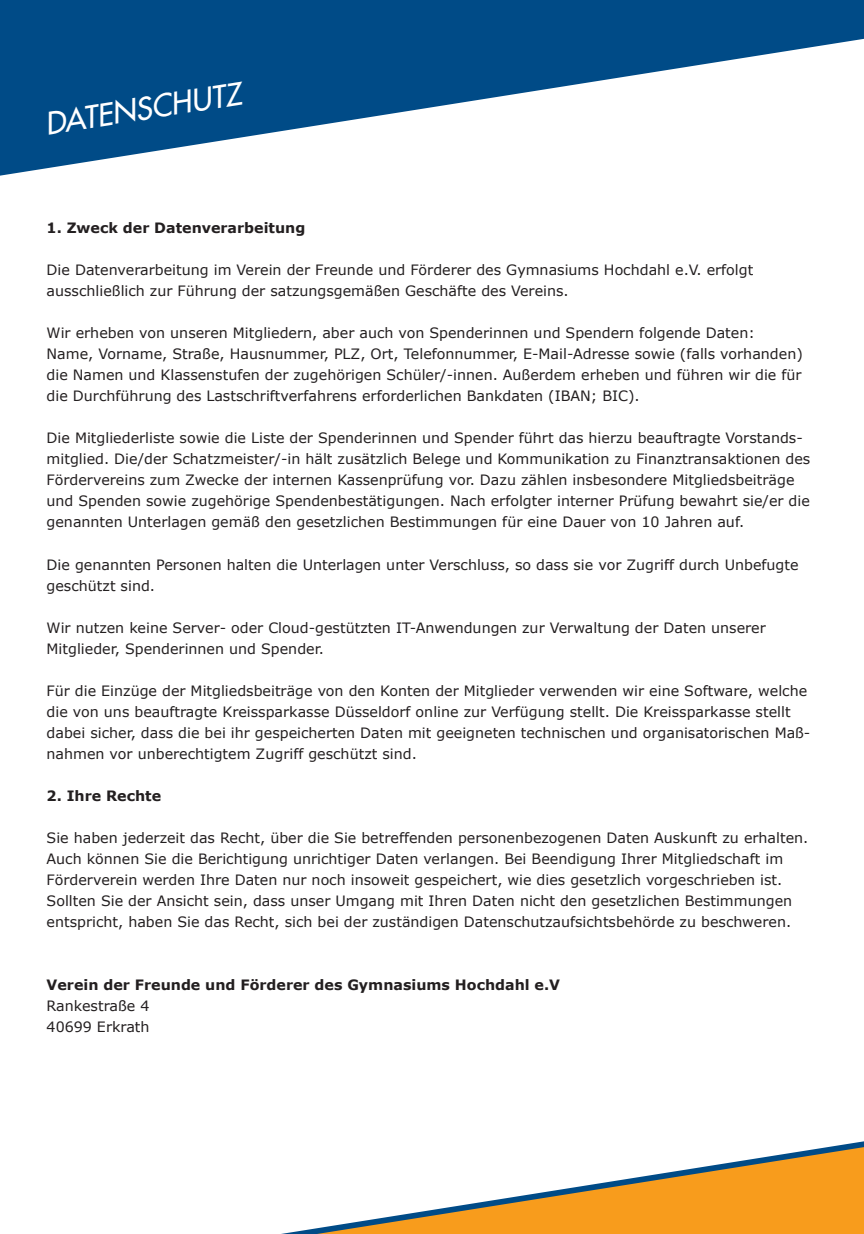
<style>
.page{position:relative;width:864px;height:1234px;background:#fff}
.page>*{position:absolute;margin:0;border:0;box-sizing:border-box;transform-origin:0 0}
.t1{font:italic 500 30px "Futura Std";color:#fff}
.t2{font:14.25px/21px "Verdana";color:#231f20}
.t3{font:700 14.25px "Verdana";color:#231f20}
</style>
<div class="page">
<svg style="left:0;top:0;width:863px;height:176px;fill:#004b87"></svg>
<svg style="left:317px;top:1146px;width:546px;height:87px"></svg>
<h1 class="t1" style="left:42px;top:105px;width:199px;rotate:-9deg">DATENSCHUTZ</h1>
<p class="t3" style="left:47px;top:219px;width:260px">1. Zweck der Datenverarbeitung</p>
<p class="t2" style="left:47px;top:260px;width:708px">Die Datenverarbeitung im Verein der Freunde und Förderer des Gymnasiums Hochdahl e.V. erfolgt ausschließlich zur Führung der satzungsgemäßen Geschäfte des Vereins.</p>
<p class="t2" style="left:47px;top:323px;width:757px">Wir erheben von unseren Mitgliedern, aber auch von Spenderinnen und Spendern folgende Daten:<br>Name, Vorname, Straße, Hausnummer, PLZ, Ort, Telefonnummer, E-Mail-Adresse sowie (falls vorhanden) die Namen und Klassenstufen der zugehörigen Schüler/-innen. Außerdem erheben und führen wir die für die Durchführung des Lastschriftverfahrens erforderlichen Bankdaten (IBAN; BIC).</p>
<p class="t2" style="left:47px;top:428px;width:765px">Die Mitgliederliste sowie die Liste der Spenderinnen und Spender führt das hierzu beauftragte Vorstands&shy;mitglied. Die/der Schatzmeister/-in hält zusätzlich Belege und Kommunikation zu Finanztransaktionen des Fördervereins zum Zwecke der internen Kassenprüfung vor. Dazu zählen insbesondere Mitgliedsbeiträge und Spenden sowie zugehörige Spendenbestätigungen. Nach erfolgter interner Prüfung bewahrt sie/er die genannten Unterlagen gemäß den gesetzlichen Bestimmungen für eine Dauer von 10 Jahren auf.</p>
<p class="t2" style="left:47px;top:554px;width:753px">Die genannten Personen halten die Unterlagen unter Verschluss, so dass sie vor Zugriff durch Unbefugte geschützt sind.</p>
<p class="t2" style="left:47px;top:617px;width:720px">Wir nutzen keine Server- oder Cloud-gestützten IT-Anwendungen zur Verwaltung der Daten unserer<br>Mitglieder, Spenderinnen und Spender.</p>
<p class="t2" style="left:47px;top:680px;width:765px">Für die Einzüge der Mitgliedsbeiträge von den Konten der Mitglieder verwenden wir eine Software, welche die von uns beauftragte Kreissparkasse Düsseldorf online zur Verfügung stellt. Die Kreissparkasse stellt dabei sicher, dass die bei ihr gespeicherten Daten mit geeigneten technischen und organisatorischen Maß&shy;nahmen vor unberechtigtem Zugriff geschützt sind.</p>
<p class="t3" style="left:47px;top:786px;width:116px">2. Ihre Rechte</p>
<p class="t2" style="left:47px;top:827px;width:763px">Sie haben jederzeit das Recht, über die Sie betreffenden personenbezogenen Daten Auskunft zu erhalten.<br>Auch können Sie die Berichtigung unrichtiger Daten verlangen. Bei Beendigung Ihrer Mitgliedschaft im Förderverein werden Ihre Daten nur noch insoweit gespeichert, wie dies gesetzlich vorgeschrieben ist.<br>Sollten Sie der Ansicht sein, dass unser Umgang mit Ihren Daten nicht den gesetzlichen Bestimmungen entspricht, haben Sie das Recht, sich bei der zuständigen Datenschutzaufsichtsbehörde zu beschweren.</p>
<p class="t3" style="left:47px;top:975px;width:515px">Verein der Freunde und Förderer des Gymnasiums Hochdahl e.V</p>
<p class="t2" style="left:47px;top:995px;width:104px">Rankestraße 4<br>40699 Erkrath</p>
</div>
